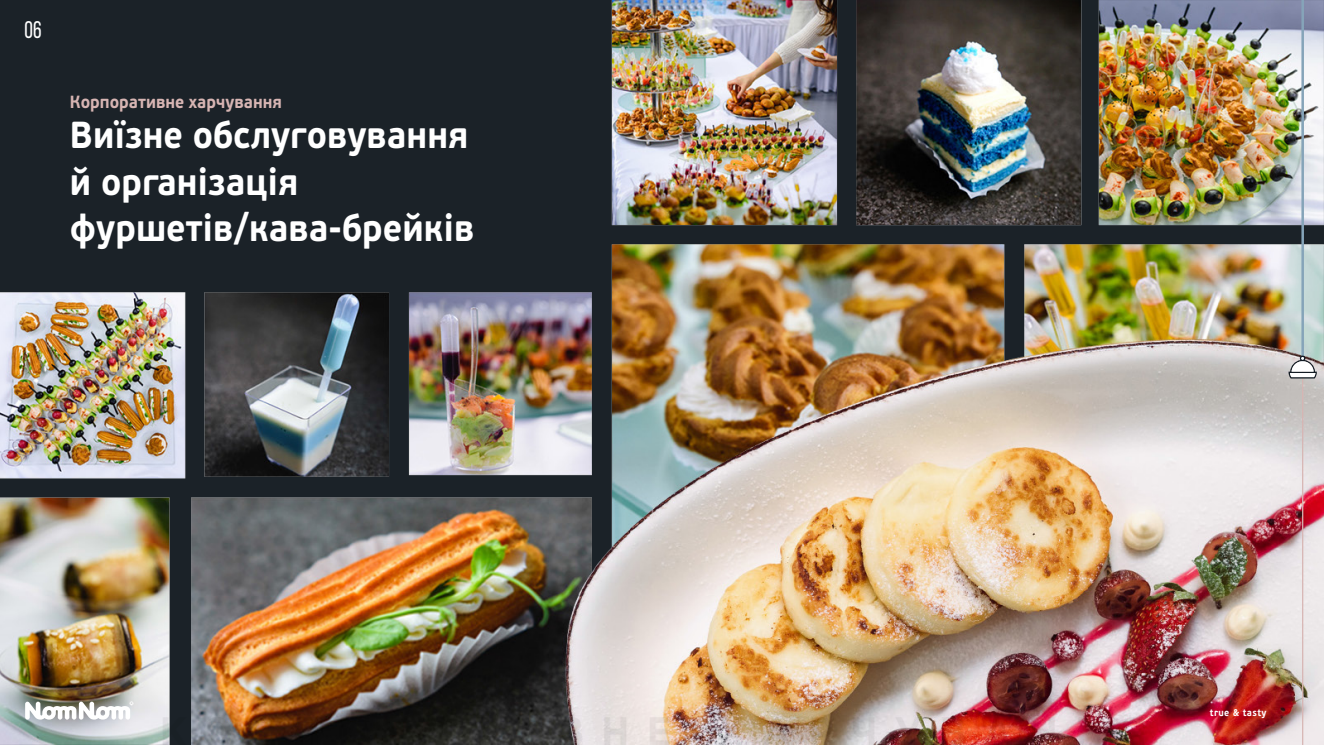
<style>
.page{position:relative;width:1324px;height:745px;background:#fff}
.page>*{position:absolute;margin:0;border:0;box-sizing:border-box;transform-origin:0 0}
.t1{font:700 37.5px/46.4px "PF Beau Sans Pro";color:#fff;scale:.91 1}
.t2{font:24px "Bebas Neue";color:#fff;scale:.91 1}
.t3{font:700 17.5px "PF Beau Sans Pro";color:#d7b5b3;scale:.91 1}
.t4{font:700 9.88px "PF Beau Sans Pro";letter-spacing:.04em;color:#fff;scale:.91 1}
</style>
<div class="page">
<img style="left:0;top:0;width:1324px;height:744px">
<svg style="left:25px;top:701px;width:108px;height:18px"></svg>
<hr style="left:1302px;top:0;width:1px;height:744px;background:#d7b5b3">
<hr style="left:1301px;top:0;width:3px;height:368px;background:#85a4b9">
<svg style="left:1288px;top:355px;width:29px;height:23px"></svg>
<p class="t2" style="left:25px;top:17px;width:20px">06</p>
<p class="t3" style="left:70px;top:91px;width:234px">Корпоративне харчування</p>
<p class="t1" style="left:70px;top:112px;width:446px">Виїзне обслуговування й організація фуршетів/кава-брейків</p>
<p class="t4" style="left:1210px;top:706px;width:64px">true &amp; tasty</p>
</div>
